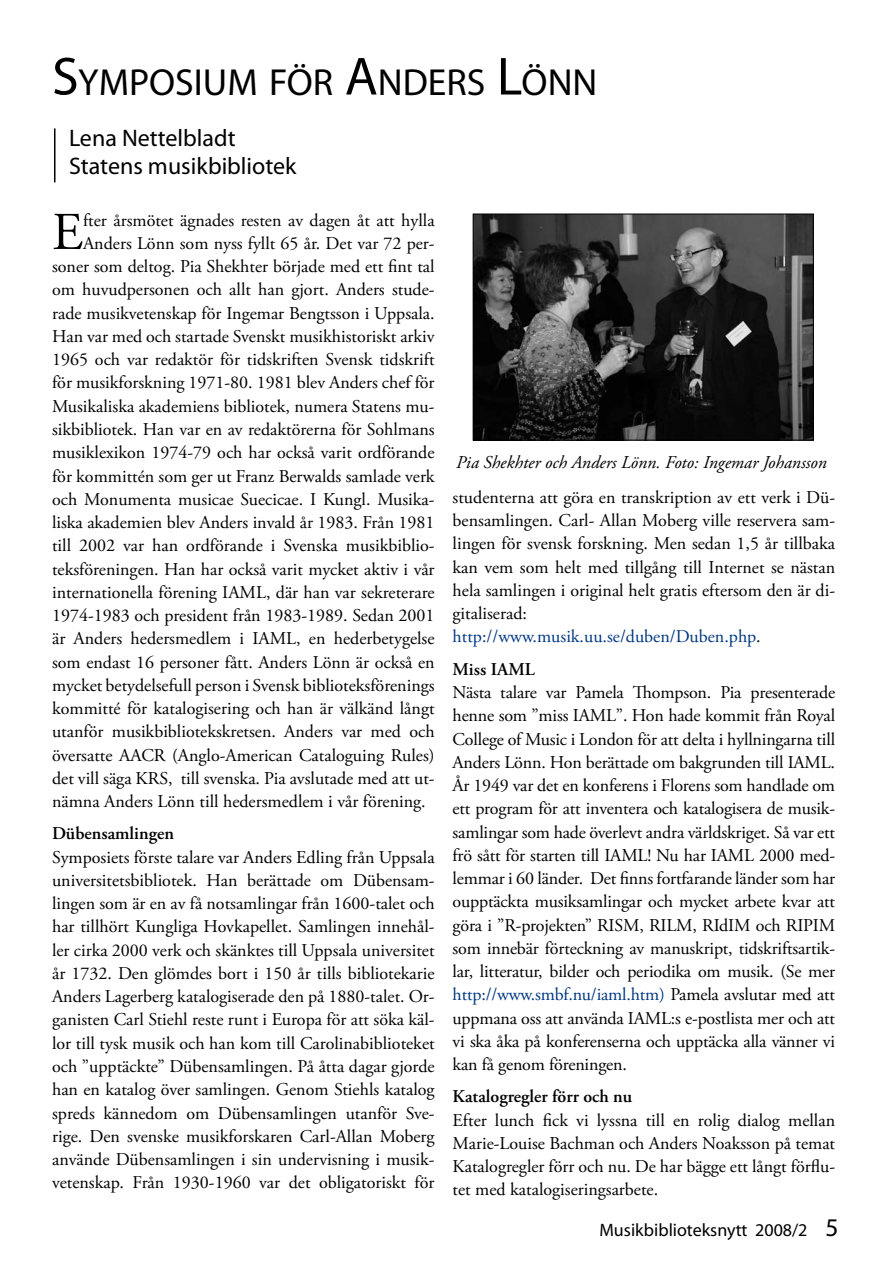
<style>
.page{position:relative;width:893px;height:1263px;background:#fff}
.page>*{position:absolute;margin:0;border:0;box-sizing:border-box;transform-origin:0 0}
.t1{font:53.1px "Adobe Garamond Pro";color:#000}
.t2{font:37.8px "Myriad Pro";color:#000}
.t3{font:24px/28.8px "Myriad Pro";color:#000}
.t4{font:18px/23.2px "Adobe Garamond Pro";color:#000;text-align:justify}
.t5{font:italic 18px "Adobe Garamond Pro";color:#000}
.t6{font:600 18px "Adobe Garamond Pro";color:#000}
.t7{font:18px "Myriad";color:#000}
.s1{font-size:54px}
.s2{color:#003882}
.s3{font-size:25.5px}
</style>
<div class="page">
<hr style="left:54px;top:128px;width:2px;height:54px;background:#000">
<img style="left:475px;top:216px;width:336px;height:222px">
<div style="left:473px;top:214px;width:340px;height:226px;border:1px solid #000"></div>
<h2 class="t2" style="left:52px;top:61px;width:547px"><span class="s1">S</span>YMPOSIUM FÖR <span class="s1">A</span>NDERS <span class="s1">L</span>ÖNN</h2>
<h3 class="t3" style="left:69px;top:124px;width:229px">Lena Nettelbladt<br>Statens musikbibliotek</h3>
<h1 class="t1" style="left:52px;top:200px;width:32px">E</h1>
<p class="t4" style="left:83px;top:209px;width:353px">fter årsmötet ägnades resten av dagen åt att hylla</p>
<p class="t4" style="left:83px;top:232px;width:353px">Anders Lönn som nyss fyllt 65 år. Det var 72 per-</p>
<p class="t4" style="left:52px;top:255px;width:384px">soner som deltog. Pia Shekhter började med ett fint tal</p>
<p class="t4" style="left:52px;top:279px;width:384px">om huvudpersonen och allt han gjort. Anders stude-</p>
<p class="t4" style="left:52px;top:302px;width:384px">rade musikvetenskap för Ingemar Bengtsson i Uppsala.</p>
<p class="t4" style="left:52px;top:325px;width:384px">Han var med och startade Svenskt musikhistoriskt arkiv</p>
<p class="t4" style="left:52px;top:348px;width:384px">1965 och var redaktör för tidskriften Svensk tidskrift</p>
<p class="t4" style="left:52px;top:372px;width:384px">för musikforskning 1971-80. 1981 blev Anders chef för</p>
<p class="t4" style="left:52px;top:395px;width:384px">Musikaliska akademiens bibliotek, numera Statens mu-</p>
<p class="t4" style="left:52px;top:418px;width:384px">sikbibliotek. Han var en av redaktörerna för Sohlmans</p>
<p class="t4" style="left:52px;top:442px;width:384px">musiklexikon 1974-79 och har också varit ordförande</p>
<p class="t4" style="left:52px;top:465px;width:384px">för kommittén som ger ut Franz Berwalds samlade verk</p>
<p class="t4" style="left:52px;top:488px;width:384px">och Monumenta musicae Suecicae. I Kungl. Musika-</p>
<p class="t4" style="left:52px;top:511px;width:384px">liska akademien blev Anders invald år 1983. Från 1981</p>
<p class="t4" style="left:52px;top:535px;width:384px">till 2002 var han ordförande i Svenska musikbiblio-</p>
<p class="t4" style="left:52px;top:558px;width:384px">teksföreningen. Han har också varit mycket aktiv i vår</p>
<p class="t4" style="left:52px;top:581px;width:384px">internationella förening IAML, där han var sekreterare</p>
<p class="t4" style="left:52px;top:604px;width:384px">1974-1983 och president från 1983-1989. Sedan 2001</p>
<p class="t4" style="left:52px;top:628px;width:384px">är Anders hedersmedlem i IAML, en hederbetygelse</p>
<p class="t4" style="left:52px;top:651px;width:384px">som endast 16 personer fått. Anders Lönn är också en</p>
<p class="t4" style="left:52px;top:674px;width:384px">mycket betydelsefull person i Svensk biblioteksförenings</p>
<p class="t4" style="left:52px;top:697px;width:384px">kommitté för katalogisering och han är välkänd långt</p>
<p class="t4" style="left:52px;top:721px;width:384px">utanför musikbibliotekskretsen. Anders var med och</p>
<p class="t4" style="left:52px;top:744px;width:384px">översatte AACR (Anglo-American Cataloguing Rules)</p>
<p class="t4" style="left:52px;top:767px;width:384px">det vill säga KRS, till svenska. Pia avslutade med att ut-</p>
<p class="t4" style="left:52px;top:790px;width:375px">nämna Anders Lönn till hedersmedlem i vår förening.</p>
<p class="t6" style="left:52px;top:823px;width:123px">Dübensamlingen</p>
<p class="t4" style="left:52px;top:846px;width:384px">Symposiets förste talare var Anders Edling från Uppsala universitetsbibliotek. Han berättade om Dübensam&shy;lingen som är en av få notsamlingar från 1600-talet och har tillhört Kungliga Hovkapellet. Samlingen innehål&shy;ler cirka 2000 verk och skänktes till Uppsala universitet år 1732. Den glömdes bort i 150 år tills bibliotekarie Anders Lagerberg katalogiserade den på 1880-talet. Or&shy;ganisten Carl Stiehl reste runt i Europa för att söka käl&shy;lor till tysk musik och han kom till Carolinabiblioteket och ”upptäckte” Dübensamlingen. På åtta dagar gjorde han en katalog över samlingen. Genom Stiehls katalog spreds kännedom om Dübensamlingen utanför Sve&shy;rige. Den svenske musikforskaren Carl-Allan Moberg använde Dübensamlingen i sin undervisning i musik&shy;vetenskap. Från 1930-1960 var det obligatoriskt för</p>
<p class="t5" style="left:456px;top:451px;width:372px">Pia Shekhter och Anders Lönn. Foto: Ingemar Johansson</p>
<p class="t4" style="left:453px;top:486px;width:384px;text-align:left">studenterna att göra en transkription av ett verk i Dü&shy;bensamlingen. Carl- Allan Moberg ville reservera sam&shy;lingen för svensk forskning. Men sedan 1,5 år tillbaka kan vem som helt med tillgång till Internet se nästan hela samlingen i original helt gratis eftersom den är di&shy;gitaliserad: <span class="s2">http://www.musik.uu.se/duben/Duben.php</span>.</p>
<p class="t6" style="left:453px;top:659px;width:84px">Miss IAML</p>
<p class="t4" style="left:453px;top:681px;width:384px">Nästa talare var Pamela Thompson. Pia presenterade henne som ”miss IAML”. Hon hade kommit från Royal College of Music i London för att delta i hyllningarna till Anders Lönn. Hon berättade om bakgrunden till IAML.<br>År 1949 var det en konferens i Florens som handlade om ett program för att inventera och katalogisera de musik&shy;samlingar som hade överlevt andra världskriget. Så var ett frö sått för starten till IAML! Nu har IAML 2000 med&shy;lemmar i 60 länder. Det finns fortfarande länder som har oupptäckta musiksamlingar och mycket arbete kvar att göra i ”R-projekten” RISM, RILM, RIdIM och RIPIM som innebär förteckning av manuskript, tidskriftsartik&shy;lar, litteratur, bilder och periodika om musik. (Se mer <span class="s2">http://www.smbf.nu/iaml.htm)</span> Pamela avslutar med att uppmana oss att använda IAML:s e-postlista mer och att vi ska åka på konferenserna och upptäcka alla vänner vi kan få genom föreningen.</p>
<p class="t6" style="left:453px;top:1086px;width:181px">Katalogregler förr och nu</p>
<p class="t4" style="left:453px;top:1109px;width:384px">Efter lunch fick vi lyssna till en rolig dialog mellan Marie-Louise Bachman och Anders Noaksson på temat Katalogregler förr och nu. De har bägge ett långt förflu&shy;tet med katalogiseringsarbete.</p>
<p class="t7" style="left:599px;top:1221px;width:241px">Musikbiblioteksnytt 2008/2 <span class="s3">5</span></p>
</div>
